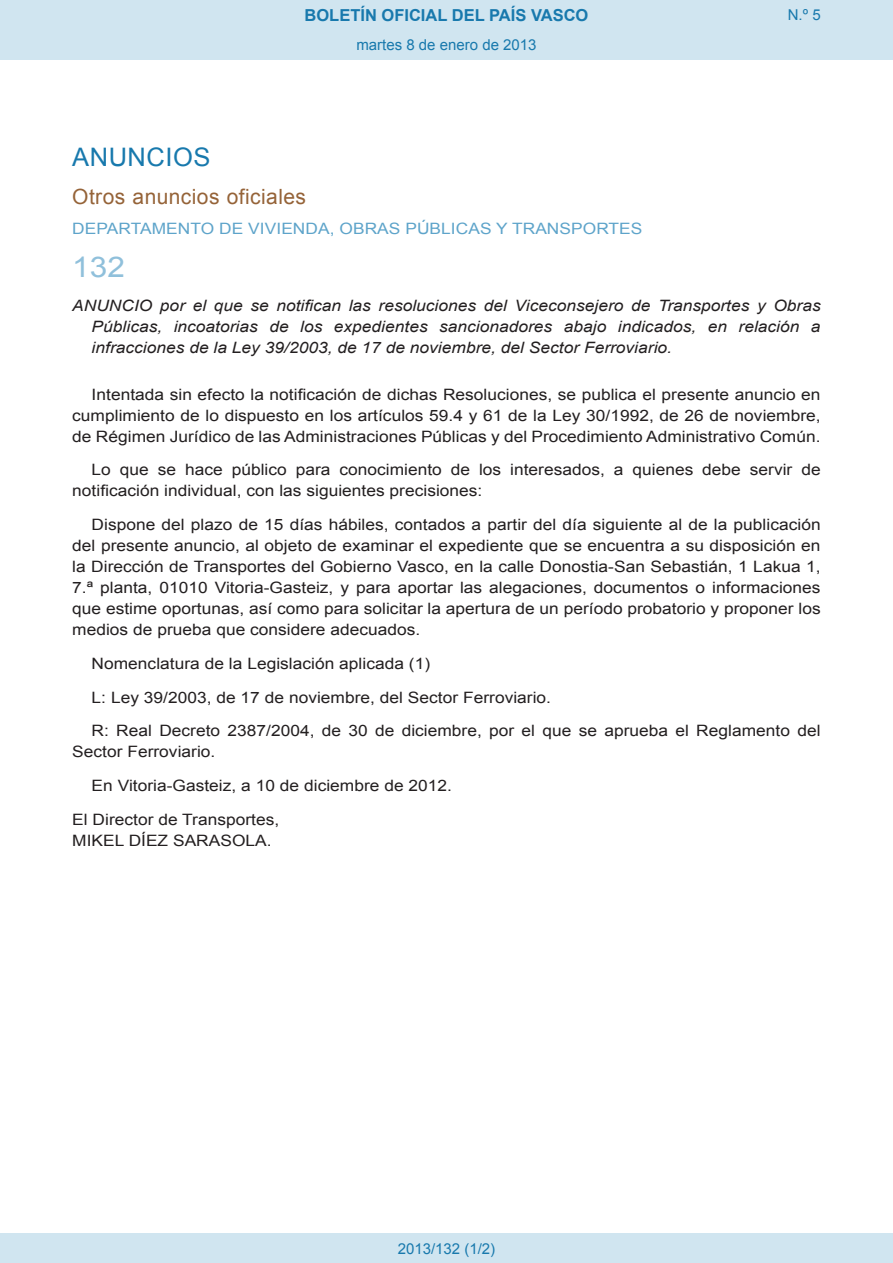
<style>
.page{position:relative;width:893px;height:1263px;background:#fff}
.page>*{position:absolute;margin:0;border:0;box-sizing:border-box;transform-origin:0 0}
.BOPVOrden{font:28.5px "Arial";color:#90c0db;scale:1.11 1}
.BOPVSeccion{font:25.5px "Arial";letter-spacing:.02em;color:#1879ad}
.BOPVSubseccion{font:21px "Arial";letter-spacing:.02em;color:#956338}
.t1{font:700 16.5px "Arial";color:#1879ad}
.BOPVDetalle{font:15.6px/21px "Arial";color:#231f20;text-align:justify;scale:1.11 1}
.BOPVTitulo{font:italic 15.6px/21px "Arial";color:#231f20;text-align:justify;scale:1.11 1}
.BOPVOrganismo{font:15.6px "Arial";letter-spacing:.005em;color:#5ea4ca;scale:1.11 1}
.BOPVFirmaLugFec{font:15.6px "Arial";color:#231f20;scale:1.11 1}
.BOPVFirmaPuesto{font:15.6px "Arial";color:#231f20;scale:1.11 1}
.BOPVFirmaNombre{font:15.6px "Arial";color:#231f20;scale:1.11 1}
.Paginacion_Centro{font:15px "Arial";color:#1879ad}
</style>
<div class="page">
<div style="left:0;top:0;width:893px;height:60px;background:#d0e5f0"></div>
<div style="left:0;top:1233px;width:893px;height:30px;background:#d0e5f0"></div>
<p class="t1" style="left:305px;top:4px;width:285px">BOLETÍN OFICIAL DEL PAÍS VASCO</p>
<p class="Paginacion_Centro" style="left:356px;top:35px;width:182px">martes 8 de enero de 2013</p>
<p class="Paginacion_Centro" style="left:788px;top:5px;width:34px">N.º 5</p>
<p class="BOPVSeccion" style="left:72px;top:141px;width:140px">ANUNCIOS</p>
<p class="BOPVSubseccion" style="left:72px;top:183px;width:235px">Otros anuncios oficiales</p>
<p class="BOPVOrganismo" style="left:72px;top:219px;width:515px">DEPARTAMENTO DE VIVIENDA, OBRAS PÚBLICAS Y TRANSPORTES</p>
<p class="BOPVOrden" style="left:72px;top:249px;width:49px">132</p>
<p class="BOPVTitulo" style="left:92px;top:295px;width:658px;text-indent:-19px">ANUNCIO por el que se notifican las resoluciones del Viceconsejero de Transportes y Obras Públicas, incoatorias de los expedientes sancionadores abajo indicados, en relación a infracciones de la Ley 39/2003, de 17 de noviembre, del Sector Ferroviario.</p>
<p class="BOPVDetalle" style="left:72px;top:384px;width:676px;text-indent:19px">Intentada sin efecto la notificación de dichas Resoluciones, se publica el presente anuncio en cumplimiento de lo dispuesto en los artículos 59.4 y 61 de la Ley 30/1992, de 26 de noviembre, de Régimen Jurídico de las Administraciones Públicas y del Procedimiento Administrativo Común.</p>
<p class="BOPVDetalle" style="left:72px;top:459px;width:676px;text-indent:19px">Lo que se hace público para conocimiento de los interesados, a quienes debe servir de notificación individual, con las siguientes precisiones:</p>
<p class="BOPVDetalle" style="left:72px;top:514px;width:676px;text-indent:19px">Dispone del plazo de 15 días hábiles, contados a partir del día siguiente al de la publicación del presente anuncio, al objeto de examinar el expediente que se encuentra a su disposición en la Dirección de Transportes del Gobierno Vasco, en la calle Donostia-San Sebastián, 1 Lakua 1, 7.ª planta, 01010 Vitoria-Gasteiz, y para aportar las alegaciones, documentos o informaciones que estime oportunas, así como para solicitar la apertura de un período probatorio y proponer los medios de prueba que considere adecuados.</p>
<p class="BOPVDetalle" style="left:92px;top:653px;width:306px">Nomenclatura de la Legislación aplicada (1)</p>
<p class="BOPVDetalle" style="left:92px;top:687px;width:415px">L: Ley 39/2003, de 17 de noviembre, del Sector Ferroviario.</p>
<p class="BOPVDetalle" style="left:72px;top:720px;width:676px;text-indent:19px">R: Real Decreto 2387/2004, de 30 de diciembre, por el que se aprueba el Reglamento del<br>Sector Ferroviario.</p>
<p class="BOPVFirmaLugFec" style="left:92px;top:775px;width:326px">En Vitoria-Gasteiz, a 10 de diciembre de 2012.</p>
<p class="BOPVFirmaPuesto" style="left:72px;top:809px;width:188px">El Director de Transportes,</p>
<p class="BOPVFirmaNombre" style="left:72px;top:830px;width:181px">MIKEL DÍEZ SARASOLA.</p>
<p class="Paginacion_Centro" style="left:398px;top:1238px;width:99px">2013/132 (1/2)</p>
</div>
